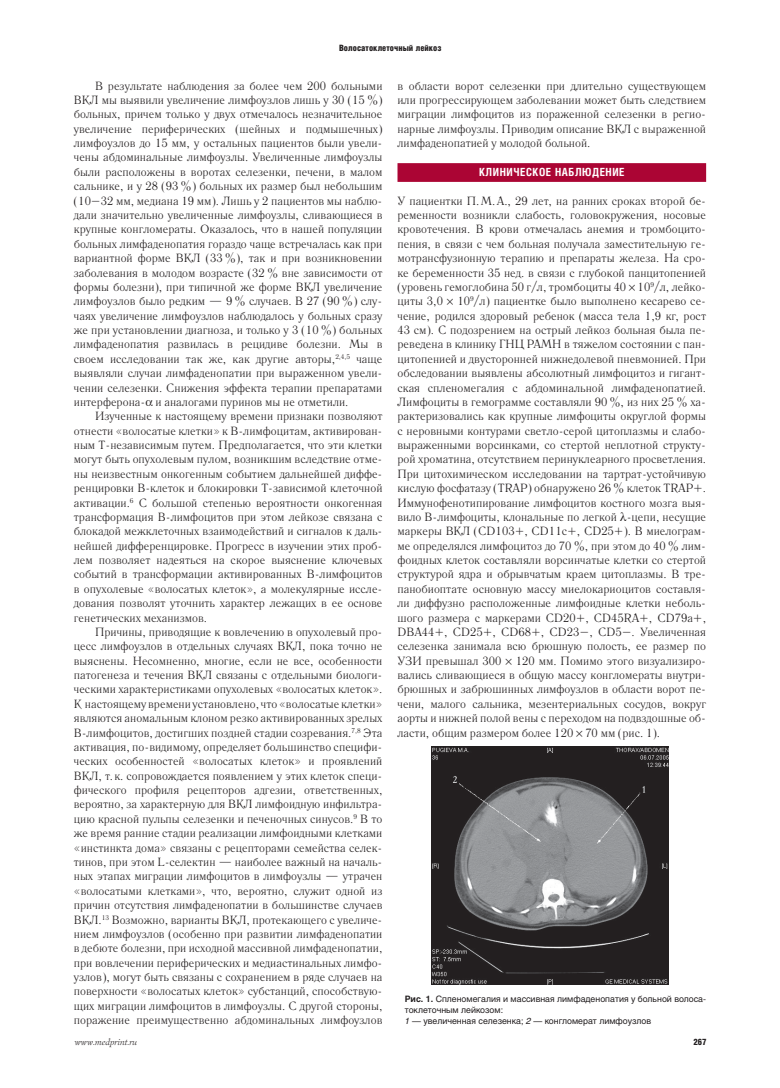
<style>
.page{position:relative;width:780px;height:1088px;background:#fff}
.page>*{position:absolute;margin:0;border:0;box-sizing:border-box;transform-origin:0 0}
.t1{font:11.88px/14.4px "Literaturnaya C";color:#231f20;text-align:justify}
.t2{font:700 11.25px "Helios Cond";letter-spacing:.05em;color:#fff}
.t3{font:8.75px/10.6px "Helios";color:#231f20}
.t4{font:900 8.75px "Helios Cond";letter-spacing:.005em;color:#231f20}
.t5{font:italic 8.75px "Lazurski C";color:#231f20}
.s1{font-weight:700}
.s2{font-style:italic}
</style>
<div class="page">
<div style="left:397px;top:163px;width:309px;height:19px;background:#ab0534"></div>
<img style="left:432px;top:747px;width:236px;height:237px">
<p class="t4" style="left:339px;top:44px;width:104px">Волосатоклеточный лейкоз</p>
<p class="t1" style="left:74px;top:80px;width:310px;text-indent:21px">В результате наблюдения за более чем 200 больными ВКЛ мы выявили увеличение лимфоузлов лишь у 30 (15 %) больных, причем только у двух отмечалось незначительное увеличение периферических (шейных и подмышечных) лимфоузлов до 15 мм, у остальных пациентов были увели&shy;чены абдоминальные лимфоузлы. Увеличенные лимфоузлы были расположены в воротах селезенки, печени, в малом сальнике, и у 28 (93 %) больных их размер был небольшим (10–32 мм, медиана 19 мм). Лишь у 2 пациентов мы наблю&shy;дали значительно увеличенные лимфоузлы, сливающиеся в крупные конгломераты. Оказалось, что в нашей популяции больных лимфаденопатия гораздо чаще встречалась как при вариантной форме ВКЛ (33 %), так и при возникновении заболевания в молодом возрасте (32 % вне зависимости от формы болезни), при типичной же форме ВКЛ увеличение лимфоузлов было редким — 9 % случаев. В 27 (90 %) слу&shy;чаях увеличение лимфоузлов наблюдалось у больных сразу же при установлении диагноза, и только у 3 (10 %) больных лимфаденопатия развилась в рецидиве болезни. Мы в своем исследовании так же, как другие авторы,<sup>2,4,5</sup> чаще выявляли случаи лимфаденопатии при выраженном увели&shy;чении селезенки. Снижения эффекта терапии препаратами интерферона- и аналогами пуринов мы не отметили.</p>
<p class="t1" style="left:74px;top:410px;width:310px;text-indent:21px">Изученные к настоящему времени признаки позволяют отнести «волосатые клетки» к В-лимфоцитам, активирован&shy;ным Т-независимым путем. Предполагается, что эти клетки могут быть опухолевым пулом, возникшим вследствие отме&shy;ны неизвестным онкогенным событием дальнейшей диффе&shy;ренцировки В-клеток и блокировки Т-зависимой клеточной активации.<sup>6</sup> С большой степенью вероятности онкогенная трансформация В-лимфоцитов при этом лейкозе связана с блокадой межклеточных взаимодействий и сигналов к даль&shy;нейшей дифференцировке. Прогресс в изучении этих проб&shy;лем позволяет надеяться на скорое выяснение ключевых событий в трансформации активированных В-лимфоцитов в опухолевые «волосатых клеток», а молекулярные иссле&shy;дования позволят уточнить характер лежащих в ее основе генетических механизмов.</p>
<p class="t1" style="left:74px;top:626px;width:310px;text-indent:21px">Причины, приводящие к вовлечению в опухолевый про&shy;цесс лимфоузлов в отдельных случаях ВКЛ, пока точно не выяснены. Несомненно, многие, если не все, особенности патогенеза и течения ВКЛ связаны с отдельными биологи&shy;ческими характеристиками опухолевых «волосатых клеток».<br>К настоящему времени установлено, что «волосатые клетки» являются аномальным клоном резко активированных зрелых В-лимфоцитов, достигших поздней стадии созревания.<sup>7,8</sup> Эта активация, по-видимому, определяет большинство специфи&shy;ческих особенностей «волосатых клеток» и проявлений ВКЛ, т. к. сопровождается появлением у этих клеток специ&shy;фического профиля рецепторов адгезии, ответственных, вероятно, за характерную для ВКЛ лимфоидную инфильтра&shy;цию красной пульпы селезенки и печеночных синусов.<sup>9</sup> В то же время ранние стадии реализации лимфоидными клетками «инстинкта дома» связаны с рецепторами семейства селек&shy;тинов, при этом L-селектин — наиболее важный на началь&shy;ных этапах миграции лимфоцитов в лимфоузлы — утрачен «волосатыми клетками», что, вероятно, служит одной из причин отсутствия лимфаденопатии в большинстве случаев ВКЛ.<sup>13</sup> Возможно, варианты ВКЛ, протекающего с увеличе&shy;нием лимфоузлов (особенно при развитии лимфаденопатии в дебюте болезни, при исходной массивной лимфаденопатии, при вовлечении периферических и медиастинальных лимфо&shy;узлов), могут быть связаны с сохранением в ряде случаев на поверхности «волосатых клеток» субстанций, способствую&shy;щих миграции лимфоцитов в лимфоузлы. С другой стороны, поражение преимущественно абдоминальных лимфоузлов</p>
<p class="t5" style="left:74px;top:1038px;width:64px">www.medprint.ru</p>
<p class="t1" style="left:397px;top:80px;width:310px">в области ворот селезенки при длительно существующем или прогрессирующем заболевании может быть следствием миграции лимфоцитов из пораженной селезенки в регио&shy;нарные лимфоузлы. Приводим описание ВКЛ с выраженной лимфаденопатией у молодой больной.</p>
<p class="t2" style="left:479px;top:167px;width:147px">КЛИНИЧЕСКОЕ НАБЛЮДЕНИЕ</p>
<p class="t1" style="left:397px;top:195px;width:310px">У пациентки П. М. А., 29 лет, на ранних сроках второй бе&shy;ременности возникли слабость, головокружения, носовые кровотечения. В крови отмечалась анемия и тромбоцито&shy;пения, в связи с чем больная получала заместительную ге&shy;мотрансфузионную терапию и препараты железа. На сро&shy;ке беременности 35 нед. в связи с глубокой панцитопенией (уровень гемоглобина 50 г/л, тромбоциты 40 10<sup>9</sup>/л, лейко&shy;циты 3,0 10<sup>9</sup>/л) пациентке было выполнено кесарево се&shy;чение, родился здоровый ребенок (масса тела 1,9 кг, рост 43 см). С подозрением на острый лейкоз больная была пе&shy;реведена в клинику ГНЦ РАМН в тяжелом состоянии с пан&shy;цитопенией и двусторонней нижнедолевой пневмонией. При обследовании выявлены абсолютный лимфоцитоз и гигант&shy;ская спленомегалия с абдоминальной лимфаденопатией.<br>Лимфоциты в гемограмме составляли 90 %, из них 25 % ха&shy;рактеризовались как крупные лимфоциты округлой формы с неровными контурами светло-серой цитоплазмы и слабо&shy;выраженными ворсинками, со стертой неплотной структу&shy;рой хроматина, отсутствием перинуклеарного просветления.<br>При цитохимическом исследовании на тартрат-устойчивую кислую фосфатазу (TRAP) обнаружено 26 % клеток TRAP+.<br>Иммунофенотипирование лимфоцитов костного мозга выя&shy;вило В-лимфоциты, клональные по легкой ●-цепи, несущие маркеры ВКЛ (CD103+, CD11с+, CD25+). В миелограм&shy;ме определялся лимфоцитоз до 70 %, при этом до 40 % лим&shy;фоидных клеток составляли ворсинчатые клетки со стертой структурой ядра и обрывчатым краем цитоплазмы. В тре&shy;панобиоптате основную массу миелокариоцитов составля&shy;ли диффузно расположенные лимфоидные клетки неболь&shy;шого размера с маркерами CD20+, CD45RА+, CD79а+, DBA44+, CD25+, CD68+, CD23–, CD5–. Увеличенная селезенка занимала всю брюшную полость, ее размер по УЗИ превышал 300 120 мм. Помимо этого визуализиро&shy;вались сливающиеся в общую массу конгломераты внутри&shy;брюшных и забрюшинных лимфоузлов в области ворот пе&shy;чени, малого сальника, мезентериальных сосудов, вокруг аорты и нижней полой вены с переходом на подвздошные об&shy;ласти, общим размером более 120 70 мм (рис. 1).</p>
<p class="t3" style="left:404px;top:994px;width:303px"><span class="s1">Рис. 1.</span> Спленомегалия и массивная лимфаденопатия у больной волоса&shy;токлеточным лейкозом:<br><span class="s2">1</span> — увеличенная селезенка; <span class="s2">2</span> — конгломерат лимфоузлов</p>
<p class="t4" style="left:693px;top:1039px;width:15px">267</p>
</div>
